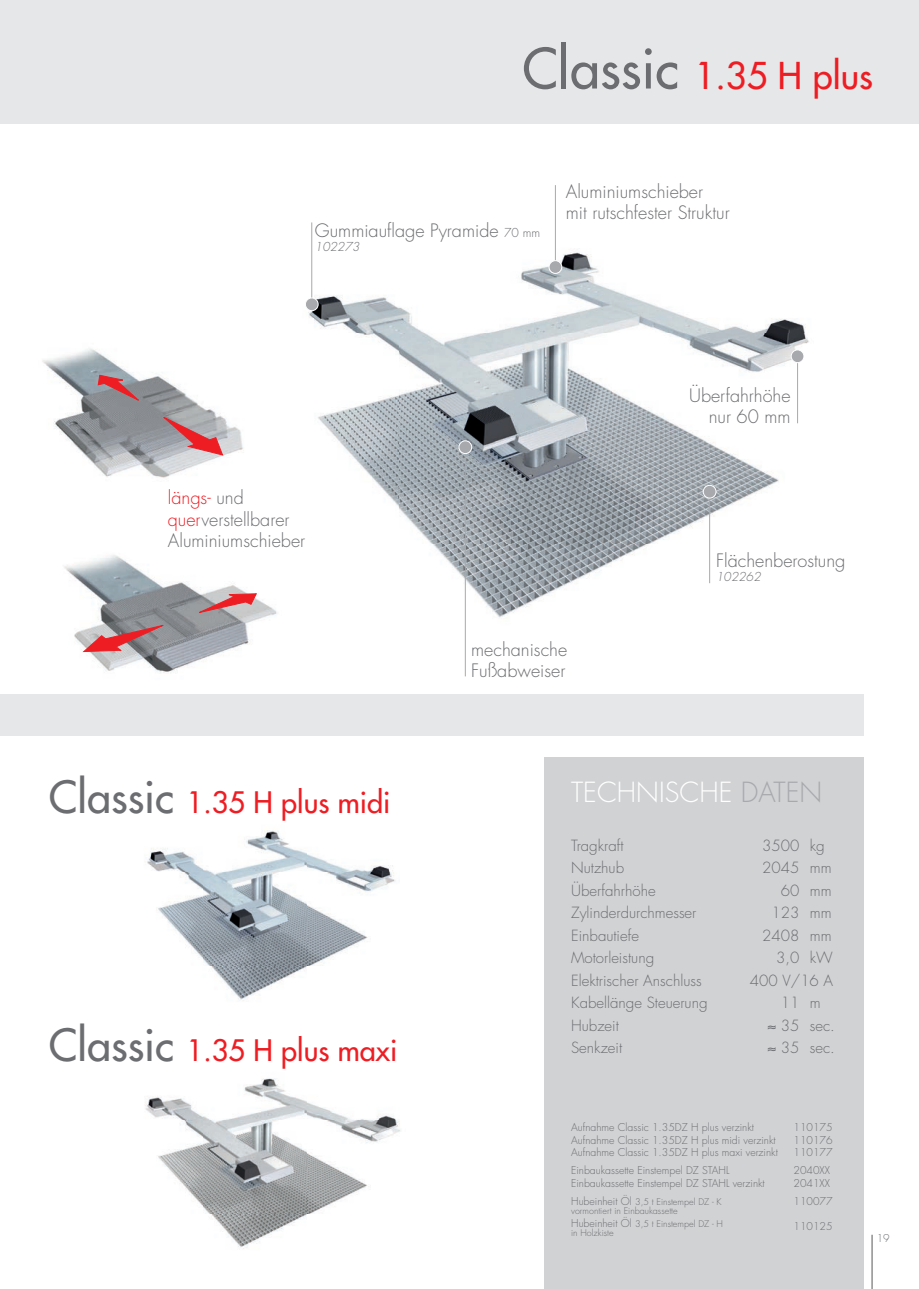
<style>
.page{position:relative;width:919px;height:1289px;background:#fff}
.page>*{position:absolute;margin:0;border:0;box-sizing:border-box;transform-origin:0 0}
.t1{font:36px "Futura";color:#ee1d23}
.t2{font:28.8px "Futura";color:#ee1d23}
.t3{font:300 27px "Futura";color:#fff}
.t4{font:300 18px/21.6px "Futura";color:#6c6d70}
.t5{font:300 15px/22.5px "Futura";color:#6c6d70}
.t6{font:italic 300 12px "Futura";color:#6c6d70}
.t7{font:300 10.5px/12.6px "Futura";color:#6c6d70}
.t8{font:300 9px/9px "Futura";color:#6c6d70}
.s1{font-size:54px;color:#6c6d70}
.s2{font-size:12px}
.s3{color:#ee1d23}
.s4{font-size:43.2px;color:#6c6d70}
.s5{color:#a8a9ad}
.s6{font-size:10.5px}
</style>
<div class="page">
<div style="left:0;top:693px;width:863px;height:43px;background:#e6e7e9"></div>
<hr style="left:871px;top:1234px;width:1px;height:54px;background:#57585a">
<div style="left:544px;top:757px;width:319px;height:531px;background:#d1d2d4"></div>
<div style="left:0;top:0;width:918px;height:123px;background:#e6e7e9"></div>
<img style="left:308px;top:222px;width:501px;height:428px">
<img style="left:64px;top:555px;width:213px;height:118px">
<img style="left:42px;top:348px;width:201px;height:130px">
<img style="left:147px;top:830px;width:249px;height:171px">
<img style="left:145px;top:1078px;width:256px;height:171px">
<hr style="left:797px;top:356px;width:1px;height:67px;background:#a8a9ad">
<div style="left:791px;top:350px;width:12px;height:12px;background:#a8a9ad;border-radius:50%"></div>
<div style="left:791px;top:350px;width:13px;height:13px;border:1px solid #fff;border-radius:50%"></div>
<hr style="left:709px;top:491px;width:1px;height:92px;background:#a8a9ad">
<div style="left:703px;top:485px;width:13px;height:13px;background:#a8a9ad;border-radius:50%"></div>
<div style="left:703px;top:485px;width:13px;height:13px;border:1px solid #fff;border-radius:50%"></div>
<hr style="left:555px;top:185px;width:1px;height:82px;background:#a8a9ad">
<div style="left:549px;top:261px;width:12px;height:12px;background:#a8a9ad;border-radius:50%"></div>
<div style="left:549px;top:260px;width:13px;height:13px;border:1px solid #fff;border-radius:50%"></div>
<hr style="left:311px;top:222px;width:1px;height:82px;background:#a8a9ad">
<div style="left:305px;top:298px;width:13px;height:13px;background:#a8a9ad;border-radius:50%"></div>
<div style="left:305px;top:298px;width:13px;height:13px;border:1px solid #fff;border-radius:50%"></div>
<svg style="left:97px;top:374px;width:45px;height:29px"></svg>
<svg style="left:163px;top:416px;width:60px;height:40px;background:#bf8b90"></svg>
<svg style="left:83px;top:623px;width:86px;height:29px;background:#b57e82"></svg>
<svg style="left:198px;top:593px;width:59px;height:20px"></svg>
<hr style="left:465px;top:447px;width:1px;height:229px;background:#a8a9ad">
<div style="left:459px;top:441px;width:12px;height:12px;background:#a8a9ad;border-radius:50%"></div>
<div style="left:458px;top:440px;width:14px;height:14px;border:1px solid #fff;border-radius:50%"></div>
<h1 class="t1" style="left:522px;top:52px;width:352px"><span class="s1">Classic</span> 1.35 H plus</h1>
<h3 class="t4" style="left:315px;top:219px;width:227px">Gummiauflage Pyramide <span class="s2">70 mm</span></h3>
<p class="t6" style="left:315px;top:239px;width:46px">102273</p>
<h3 class="t4" style="left:565px;top:180px;width:165px">Aluminiumschieber<br>mit rutschfester Struktur</h3>
<h3 class="t4" style="left:168px;top:487px;width:139px"><span class="s3">längs-</span> und <span class="s3">quer</span>verstellbarer<br>Aluminiumschieber</h3>
<h3 class="t4" style="left:471px;top:638px;width:98px">mechanische<br>Fußabweiser</h3>
<h3 class="t4" style="left:689px;top:384px;width:103px;text-align:right">Überfahrhöhe nur 60 mm</h3>
<h3 class="t4" style="left:716px;top:550px;width:131px">Flächenberostung</h3>
<p class="t6" style="left:716px;top:569px;width:46px">102262</p>
<h2 class="t2" style="left:49px;top:783px;width:343px"><span class="s4">Classic</span> 1.35 H plus midi</h2>
<h2 class="t2" style="left:49px;top:1031px;width:350px"><span class="s4">Classic</span> 1.35 H plus maxi</h2>
<h3 class="t3" style="left:571px;top:774px;width:252px">TECHNISCHE <span class="s5">DATEN</span></h3>
<h3 class="t5" style="left:571px;top:834px;width:138px">Tragkraft<br>Nutzhub<br>Überfahrhöhe<br>Zylinderdurchmesser<br>Einbautiefe<br>Motorleistung<br>Elektrischer Anschluss<br>Kabellänge Steuerung<br>Hubzeit<br>Senkzeit</h3>
<h3 class="t5" style="left:762px;top:834px;width:64px">3500 kg</h3>
<h3 class="t5" style="left:762px;top:856px;width:71px">2045 mm</h3>
<h3 class="t5" style="left:780px;top:879px;width:52px">60 mm</h3>
<h3 class="t5" style="left:771px;top:901px;width:62px">123 mm</h3>
<h3 class="t5" style="left:762px;top:924px;width:71px">2408 mm</h3>
<h3 class="t5" style="left:776px;top:946px;width:58px">3,0 kW</h3>
<h3 class="t5" style="left:749px;top:969px;width:85px">400 V/16 A</h3>
<h3 class="t5" style="left:780px;top:991px;width:41px">11 m</h3>
<h3 class="t5" style="left:767px;top:1014px;width:69px">≈ 35 sec.</h3>
<h3 class="t5" style="left:767px;top:1036px;width:69px">≈ 35 sec.</h3>
<p class="t7" style="left:571px;top:1121px;width:208px">Aufnahme Classic 1.35DZ H plus verzinkt<br>Aufnahme Classic 1.35DZ H plus midi verzinkt<br>Aufnahme Classic 1.35DZ H plus maxi verzinkt</p>
<p class="t7" style="left:571px;top:1164px;width:195px">Einbaukassette Einstempel DZ STAHL<br>Einbaukassette Einstempel DZ STAHL verzinkt</p>
<p class="t8" style="left:571px;top:1197px;width:152px"><span class="s6">Hubeinheit Öl</span> 3,5 t Einstempel DZ - K vormontiert in Einbaukassette</p>
<p class="t8" style="left:571px;top:1218px;width:153px"><span class="s6">Hubeinheit Öl</span> 3,5 t Einstempel DZ - H in Holzkiste</p>
<p class="t7" style="left:793px;top:1121px;width:41px;text-align:justify">110175<br>110176<br>110177</p>
<p class="t7" style="left:793px;top:1164px;width:38px">2040XX<br>2041XX</p>
<p class="t7" style="left:793px;top:1194px;width:41px">110077</p>
<p class="t7" style="left:793px;top:1220px;width:41px">110125</p>
<p class="t7" style="left:876px;top:1232px;width:15px">19</p>
</div>
